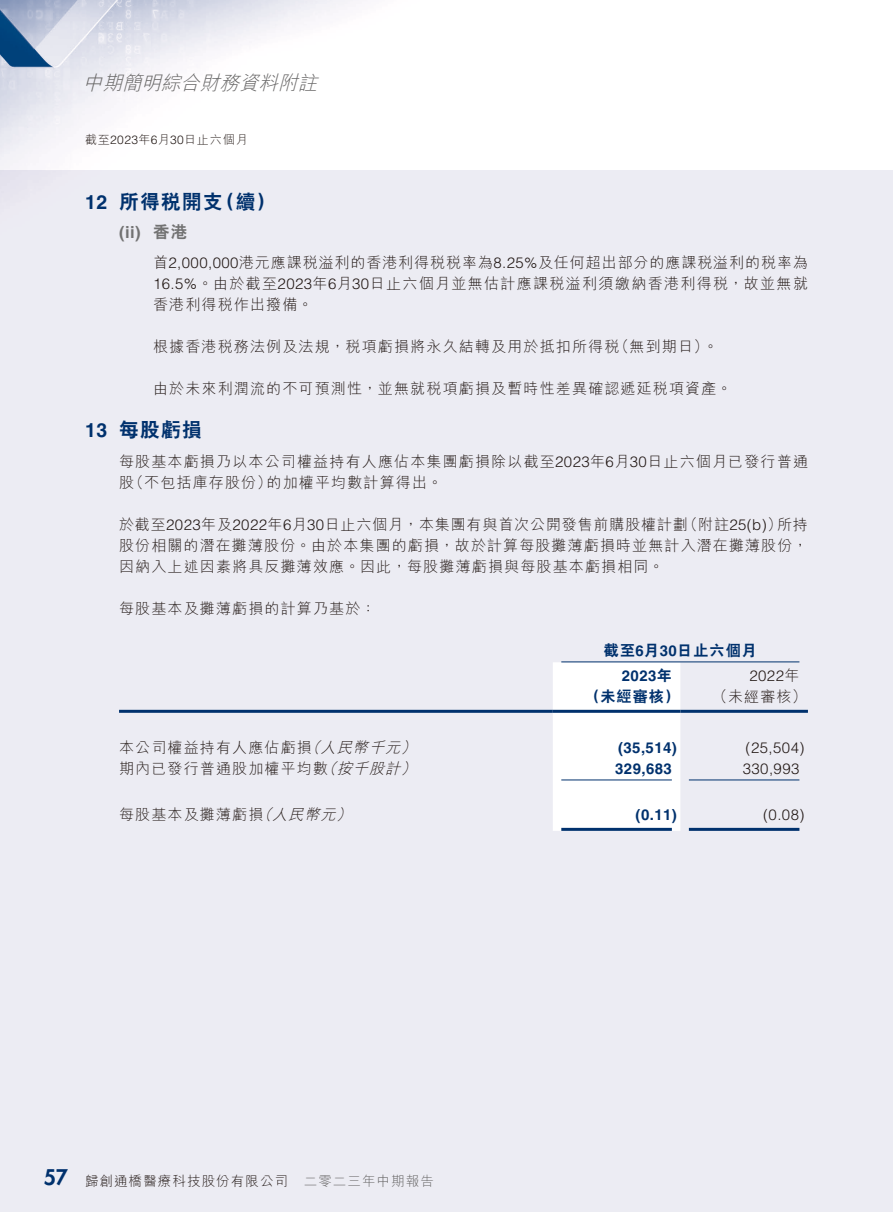
<style>
.page{position:relative;width:893px;height:1212px;background:#fff}
.page>*{position:absolute;margin:0;border:0;box-sizing:border-box;transform-origin:0 0}
.t1{font:800 21px "Futura Std";color:#00316d}
.t2{font:italic 300 19.5px "M Hei HK";color:#666565}
.t3{font:800 19.5px "C Hei 2 HK";letter-spacing:.08em;color:#00316d}
.t4{font:700 19.5px "Helvetica LT Std";color:#00316d}
.t5{font:700 16.5px "Helvetica LT Std";color:#727272}
.t6{font:800 16.5px "C Hei 2 HK";color:#727272}
.t7{font:300 15px/21px "M Hei HK";letter-spacing:.08em;color:#231916}
.t8{font:300 15px "Helvetica LT Std";letter-spacing:.03em;color:#231916}
.t9{font:700 15px "Helvetica LT Std";letter-spacing:.03em;color:#00316d}
.t10{font:italic 300 15px "M Hei HK";color:#231916}
.t11{font:800 15px "C Hei 2 HK";letter-spacing:.08em;color:#00316d}
.t12{font:300 13.5px "M Hei HK";letter-spacing:.08em;color:#231916}
.t13{font:300 13.5px "M Hei HK";letter-spacing:.08em;color:#666565}
.t14{font:300 12px "M Hei HK";letter-spacing:.08em;color:#231916}
.s1{font-family:"Helvetica LT Std"}
.s2{font-family:"Helvetica LT Std";font-weight:700}
.s3{font-family:"M Hei HK"}
.s4{font-family:"C Hei 2 HK";font-weight:800}
</style>
<div class="page">
<img style="left:0;top:0;width:359px;height:170px">
<div style="left:0;top:170px;width:893px;height:1042px;background:#ececf3"></div>
<div style="left:553px;top:662px;width:127px;height:169px;background:#fff"></div>
<hr style="left:561px;top:661px;width:238px;height:1px;background:#00316d">
<hr style="left:119px;top:710px;width:434px;height:3px;background:#00316d">
<hr style="left:553px;top:710px;width:127px;height:3px;background:#00316d">
<hr style="left:680px;top:710px;width:128px;height:3px;background:#00316d">
<hr style="left:561px;top:779px;width:111px;height:1px;background:#00316d">
<hr style="left:689px;top:779px;width:110px;height:1px;background:#00316d">
<hr style="left:561px;top:828px;width:111px;height:3px;background:#00316d">
<hr style="left:689px;top:828px;width:110px;height:3px;background:#00316d">
<h2 class="t2" style="left:83px;top:73px;width:241px">中期簡明綜合財務資料附註</h2>
<p class="t14" style="left:85px;top:133px;width:164px">截至<span class="s1">2023</span>年 月<span class="s1">6 30</span>日止六個月</p>
<h2 class="t4" style="left:85px;top:190px;width:24px">12</h2>
<h2 class="t4" style="left:85px;top:419px;width:24px">13</h2>
<h2 class="t3" style="left:119px;top:192px;width:105px">所得稅開支</h2>
<h2 class="t3" style="left:216px;top:192px;width:61px">（續(</h2>
<p class="t5" style="left:119px;top:222px;width:23px">(ii)</p>
<p class="t6" style="left:153px;top:224px;width:36px">香港</p>
<p class="t7" style="left:153px;top:252px;width:656px;text-align:justify">首<span class="s1">2,000,000</span>港元應課稅溢利的香港利得稅稅率為<span class="s1">8.25%</span>及任何超出部分的應課稅溢利的稅率為<span class="s1">16.5%</span>。由於截至<span class="s1">2023</span>年 月<span class="s1">6 30</span>日止六個月並無估計應課稅溢利須繳納香港利得稅，故並無就香港利得稅作出撥備。</p>
<p class="t7" style="left:703px;top:336px;width:16px">。</p>
<p class="t7" style="left:614px;top:336px;width:96px">（無到期日(</p>
<p class="t7" style="left:153px;top:336px;width:468px">根據香港稅務法例及法規，稅項虧損將永久結轉及用於抵扣所得稅</p>
<p class="t7" style="left:153px;top:378px;width:580px">由於未來利潤流的不可預測性，並無就稅項虧損及暫時性差異確認遞延稅項資產。</p>
<h2 class="t3" style="left:119px;top:420px;width:84px">每股虧損</h2>
<p class="t7" style="left:267px;top:451px;width:543px;text-indent:-147px">每股基本虧損乃以本公司權益持有人應佔本集團虧損除以截至<span class="s1">2023</span>年 月<span class="s1">6 30</span>日止六個月已發行普通的加權平均數計算得出。</p>
<p class="t7" style="left:129px;top:472px;width:144px">（不包括庫存股份）</p>
<p class="t7" style="left:119px;top:472px;width:16px">股</p>
<p class="t7" style="left:119px;top:514px;width:690px">於截至<span class="s1">2023</span>年及<span class="s1">2022</span>年 月<span class="s1">6 30</span>日止六個月，本集團有與首次公開發售前購股權計劃<br>股份相關的潛在攤薄股份。由於本集團的虧損，故於計算每股攤薄虧損時並無計入潛在攤薄股份，因納入上述因素將具反攤薄效應。因此，每股攤薄虧損與每股基本虧損相同。</p>
<p class="t7" style="left:119px;top:598px;width:258px">每股基本及攤薄虧損的計算乃基於：</p>
<p class="t11" style="left:604px;top:643px;width:154px">截至 月<span class="s2">6 30</span>日止六個月</p>
<p class="t8" style="left:749px;top:667px;width:52px">2022<span class="s3">年</span></p>
<p class="t8" style="left:683px;top:515px;width:101px"><span class="s3">（附註</span>25 b( )<span class="s3">）</span></p>
<p class="t7" style="left:777px;top:514px;width:32px">所持</p>
<p class="t9" style="left:622px;top:667px;width:52px">2023<span class="s4">年</span></p>
<p class="t11" style="left:585px;top:689px;width:96px">（未經審核）</p>
<p class="t7" style="left:713px;top:686px;width:96px">（未經審核(</p>
<p class="t10" style="left:305px;top:740px;width:20px">（</p>
<p class="t10" style="left:401px;top:740px;width:20px">(</p>
<p class="t10" style="left:321px;top:740px;width:85px">人民幣千元</p>
<p class="t7" style="left:119px;top:737px;width:194px">本公司權益持有人應佔虧損</p>
<p class="t9" style="left:618px;top:738px;width:60px">)35,514(</p>
<p class="t8" style="left:746px;top:738px;width:60px">)25,504(</p>
<p class="t10" style="left:321px;top:761px;width:20px">（</p>
<p class="t10" style="left:401px;top:761px;width:20px">(</p>
<p class="t10" style="left:337px;top:761px;width:69px">按千股計</p>
<p class="t7" style="left:119px;top:758px;width:211px">期內已發行普通股加權平均數</p>
<p class="t9" style="left:615px;top:759px;width:58px">329,683</p>
<p class="t8" style="left:743px;top:759px;width:58px">330,993</p>
<p class="t10" style="left:257px;top:807px;width:20px">（</p>
<p class="t10" style="left:336px;top:807px;width:20px">(</p>
<p class="t10" style="left:272px;top:807px;width:69px">人民幣元</p>
<p class="t7" style="left:119px;top:804px;width:146px">每股基本及攤薄虧損</p>
<p class="t9" style="left:636px;top:806px;width:43px">)0.11(</p>
<p class="t8" style="left:763px;top:806px;width:43px">)0.08(</p>
<h1 class="t1" style="left:44px;top:1164px;width:26px">57</h1>
<p class="t12" style="left:85px;top:1174px;width:205px">歸創通橋醫療科技股份有限公司</p>
<p class="t13" style="left:304px;top:1174px;width:132px">二零二三年中期報告</p>
</div>
